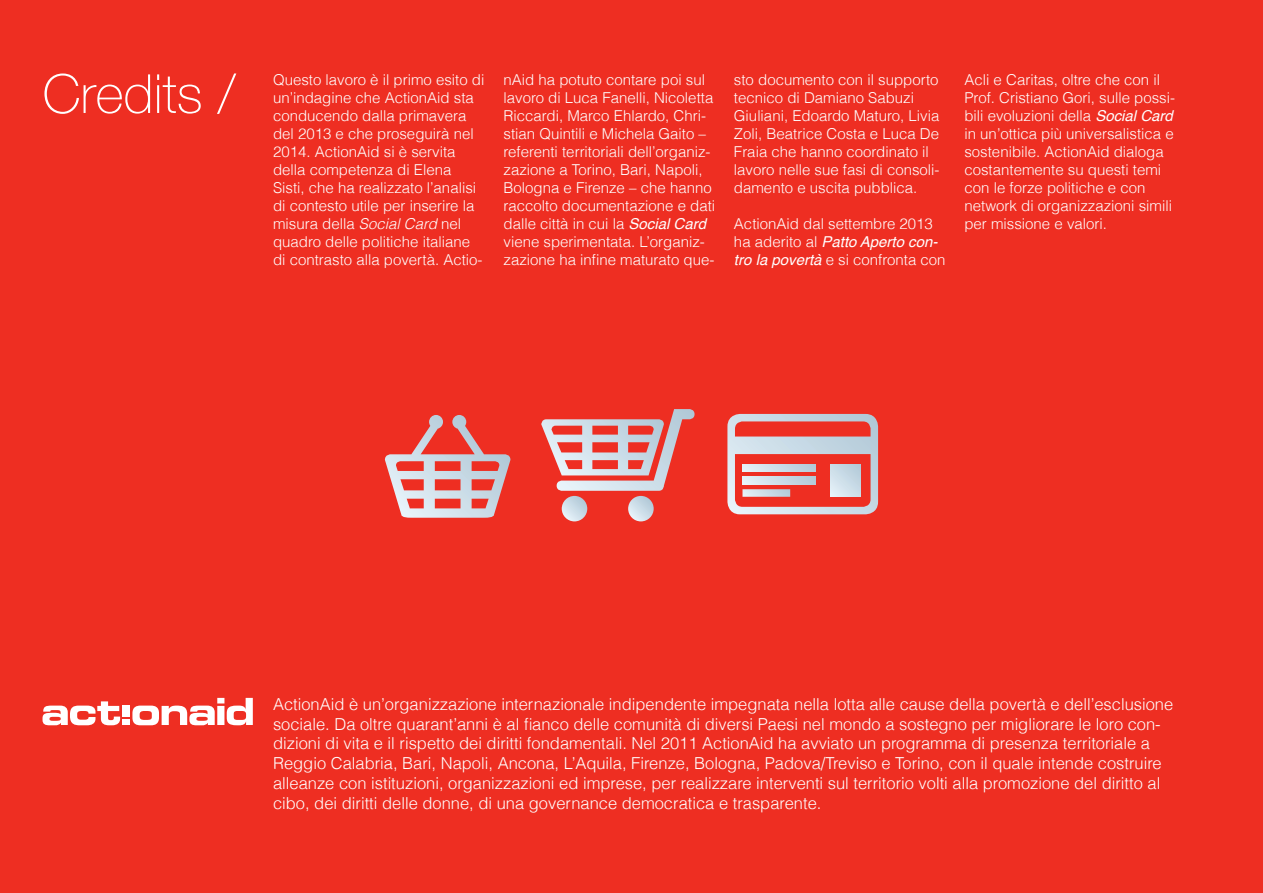
<style>
.page{position:relative;width:1263px;height:893px;background:#ee2e22}
.page>*{position:absolute;margin:0;border:0;box-sizing:border-box;transform-origin:0 0}
.t1{font:100 54px "Helvetica Neue LT Std";color:#fff}
.t2{font:300 16.5px/19.8px "Helvetica";color:#fff}
.t3{font:300 15px/18px "Helvetica";color:#fff}
.s1{font-style:italic}
.s2{font-weight:400;font-style:italic}
</style>
<div class="page">
<svg style="left:43px;top:701px;width:77px;height:24px"></svg>
<svg style="left:132px;top:698px;width:121px;height:27px"></svg>
<div style="left:123px;top:706px;width:7px;height:11px;background:#fff"></div>
<div style="left:123px;top:719px;width:7px;height:6px;background:#fff"></div>
<svg style="left:727px;top:414px;width:151px;height:100px"></svg>
<div style="left:830px;top:464px;width:30px;height:33px;background:linear-gradient(to right,#dae8f1,#c0d4e1)"></div>
<svg style="left:562px;top:496px;width:25px;height:25px"></svg>
<svg style="left:628px;top:496px;width:26px;height:25px"></svg>
<svg style="left:541px;top:409px;width:153px;height:82px"></svg>
<svg style="left:385px;top:415px;width:125px;height:103px"></svg>
<h1 class="t1" style="left:43px;top:63px;width:195px">Credits /</h1>
<p class="t3" style="left:273px;top:71px;width:213px">Questo lavoro è il primo esito di un’indagine che ActionAid sta conducendo dalla primavera del 2013 e che proseguirà nel<br>2014. ActionAid si è servita della competenza di Elena<br>Sisti, che ha realizzato l’analisi di contesto utile per inserire la misura della <span class="s1">Social Card</span> nel quadro delle politiche italiane di contrasto alla povertà. Actio-</p>
<p class="t3" style="left:734px;top:71px;width:207px">sto documento con il supporto tecnico di Damiano Sabuzi<br>Giuliani, Edoardo Maturo, Livia<br>Zoli, Beatrice Costa e Luca De<br>Fraia che hanno coordinato il lavoro nelle sue fasi di consoli&shy;damento e uscita pubblica.</p>
<p class="t3" style="left:503px;top:71px;width:213px">nAid ha potuto contare poi sul lavoro di Luca Fanelli, Nicoletta<br>Riccardi, Marco Ehlardo, Chri&shy;stian Quintili e Michela Gaito – referenti territoriali dell’organiz&shy;zazione a Torino, Bari, Napoli,<br>Bologna e Firenze – che hanno raccolto documentazione e dati dalle città in cui la <span class="s2">Social Card </span>viene sperimentata. L’organiz&shy;zazione ha infine maturato que-</p>
<p class="t3" style="left:734px;top:215px;width:213px">ActionAid dal settembre 2013 ha aderito al <span class="s2">Patto Aperto con&shy;tro la povertà</span> e si confronta con</p>
<p class="t3" style="left:964px;top:71px;width:212px">Acli e Caritas, oltre che con il<br>Prof. Cristiano Gori, sulle possi&shy;bili evoluzioni della <span class="s2">Social Card </span>in un’ottica più universalistica e sostenibile. ActionAid dialoga costantemente su questi temi con le forze politiche e con network di organizzazioni simili per missione e valori.</p>
<p class="t2" style="left:273px;top:694px;width:902px">ActionAid è un’organizzazione internazionale indipendente impegnata nella lotta alle cause della povertà e dell’esclusione sociale. Da oltre quarant’anni è al fianco delle comunità di diversi Paesi nel mondo a sostegno per migliorare le loro con&shy;dizioni di vita e il rispetto dei diritti fondamentali. Nel 2011 ActionAid ha avviato un programma di presenza territoriale a Reggio Calabria, Bari, Napoli, Ancona, L’Aquila, Firenze, Bologna, Padova/Treviso e Torino, con il quale intende costruire alleanze con istituzioni, organizzazioni ed imprese, per realizzare interventi sul territorio volti alla promozione del diritto al cibo, dei diritti delle donne, di una governance democratica e trasparente.</p>
</div>
